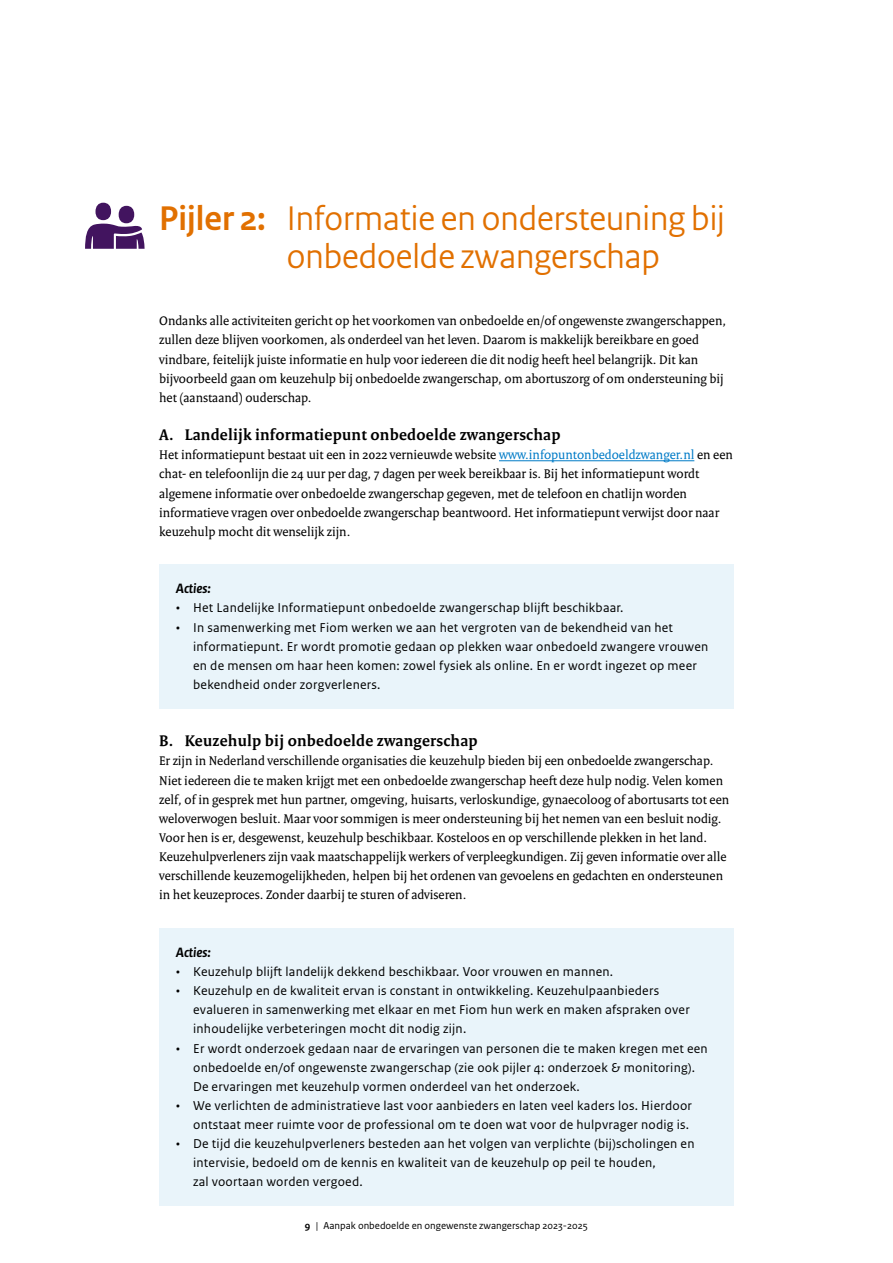
<style>
.page{position:relative;width:893px;height:1263px;background:#fff}
.page>*{position:absolute;margin:0;border:0;box-sizing:border-box;transform-origin:0 0}
.H2_vws_05_-_Kop_nive{font:36px/38.2px "Rijksoverheid Sans Heading";color:#e17000}
.H3_vws_09_-_Tussenko{font:700 16.5px "Rijksoverheid Serif";letter-spacing:.015em;color:#000}
.A_vws_18_-_Kader_sub{font:italic 700 14.25px "Rijksoverheid Sans Text";color:#000}
.P_vws_11_-_Plat{font:13.5px/19.2px "Rijksoverheid Serif";color:#000}
.t1{font:13.5px/19.2px "Rijksoverheid Sans Text";letter-spacing:.015em;color:#000}
.t2{font:10.5px "Rijksoverheid Sans Text";color:#000}
.s1{font-weight:700}
.s2{color:#007bc7}
</style>
<div class="page">
<hr style="left:499px;top:460px;width:195px;height:1px;background:#007bc7">
<div style="left:159px;top:565px;width:575px;height:48px;background:#e9f4fa"></div>
<div style="left:159px;top:603px;width:575px;height:105px;background:#e9f4fa"></div>
<div style="left:159px;top:928px;width:575px;height:48px;background:#e9f4fa"></div>
<div style="left:159px;top:967px;width:575px;height:86px;background:#e9f4fa"></div>
<div style="left:159px;top:1024px;width:575px;height:86px;background:#e9f4fa"></div>
<div style="left:159px;top:1082px;width:575px;height:66px;background:#e9f4fa"></div>
<div style="left:159px;top:1120px;width:575px;height:86px;background:#e9f4fa"></div>
<div style="left:119px;top:206px;width:15px;height:17px;background:#42145f;border-radius:50%"></div>
<div style="left:95px;top:203px;width:16px;height:17px;background:#42145f;border-radius:50%"></div>
<svg style="left:85px;top:224px;width:60px;height:25px"></svg>
<h2 class="H2_vws_05_-_Kop_nive" style="left:287px;top:199px;width:440px;text-indent:-128px"><span class="s1">Pijler 2:</span> Informatie en ondersteuning bij onbedoelde zwangerschap</h2>
<p class="P_vws_11_-_Plat" style="left:159px;top:311px;width:568px">Ondanks alle activiteiten gericht op het voorkomen van onbedoelde en/of ongewenste zwangerschappen, zullen deze blijven voorkomen, als onderdeel van het leven. Daarom is makkelijk bereikbare en goed vindbare, feitelijk juiste informatie en hulp voor iedereen die dit nodig heeft heel belangrijk. Dit kan bijvoorbeeld gaan om keuzehulp bij onbedoelde zwangerschap, om abortuszorg of om ondersteuning bij het (aanstaand) ouderschap.</p>
<h3 class="H3_vws_09_-_Tussenko" style="left:159px;top:425px;width:403px">A. Landelijk informatiepunt onbedoelde zwangerschap</h3>
<p class="P_vws_11_-_Plat" style="left:159px;top:445px;width:575px">Het informatiepunt bestaat uit een in 2022 vernieuwde website <span class="s2">www.infopuntonbedoeldzwanger.nl</span> en een chat- en telefoonlijn die 24 uur per dag, 7 dagen per week bereikbaar is. Bij het informatiepunt wordt algemene informatie over onbedoelde zwangerschap gegeven, met de telefoon en chatlijn worden informatieve vragen over onbedoelde zwangerschap beantwoord. Het informatiepunt verwijst door naar keuzehulp mocht dit wenselijk zijn.</p>
<p class="A_vws_18_-_Kader_sub" style="left:176px;top:580px;width:36px">Acties:</p>
<p class="t1" style="left:176px;top:598px;width:449px">• Het Landelijke Informatiepunt onbedoelde zwangerschap blijft beschikbaar.</p>
<p class="t1" style="left:193px;top:618px;width:517px;text-indent:-17px">• In samenwerking met Fiom werken we aan het vergroten van de bekendheid van het informatiepunt. Er wordt promotie gedaan op plekken waar onbedoeld zwangere vrouwen en de mensen om haar heen komen: zowel fysiek als online. En er wordt ingezet op meer bekendheid onder zorgverleners.</p>
<h3 class="H3_vws_09_-_Tussenko" style="left:159px;top:731px;width:320px">B. Keuzehulp bij onbedoelde zwangerschap</h3>
<p class="P_vws_11_-_Plat" style="left:159px;top:751px;width:572px">Er zijn in Nederland verschillende organisaties die keuzehulp bieden bij een onbedoelde zwangerschap.<br>Niet iedereen die te maken krijgt met een onbedoelde zwangerschap heeft deze hulp nodig. Velen komen zelf, of in gesprek met hun partner, omgeving, huisarts, verloskundige, gynaecoloog of abortusarts tot een weloverwogen besluit. Maar voor sommigen is meer ondersteuning bij het nemen van een besluit nodig.<br>Voor hen is er, desgewenst, keuzehulp beschikbaar. Kosteloos en op verschillende plekken in het land.<br>Keuzehulpverleners zijn vaak maatschappelijk werkers of verpleegkundigen. Zij geven informatie over alle verschillende keuzemogelijkheden, helpen bij het ordenen van gevoelens en gedachten en ondersteunen in het keuzeproces. Zonder daarbij te sturen of adviseren.</p>
<p class="A_vws_18_-_Kader_sub" style="left:176px;top:944px;width:36px">Acties:</p>
<p class="t1" style="left:176px;top:962px;width:438px">• Keuzehulp blijft landelijk dekkend beschikbaar. Voor vrouwen en mannen.</p>
<p class="t1" style="left:193px;top:981px;width:498px;text-indent:-17px">• Keuzehulp en de kwaliteit ervan is constant in ontwikkeling. Keuzehulpaanbieders evalueren in samenwerking met elkaar en met Fiom hun werk en maken afspraken over inhoudelijke verbeteringen mocht dit nodig zijn.</p>
<p class="t1" style="left:193px;top:1039px;width:516px;text-indent:-17px">• Er wordt onderzoek gedaan naar de ervaringen van personen die te maken kregen met een onbedoelde en/of ongewenste zwangerschap (zie ook pijler 4: onderzoek &amp; monitoring).<br>De ervaringen met keuzehulp vormen onderdeel van het onderzoek.</p>
<p class="t1" style="left:176px;top:1096px;width:517px;text-align:right">• We verlichten de administratieve last voor aanbieders en laten veel kaders los. Hierdoor ontstaat meer ruimte voor de professional om te doen wat voor de hulpvrager nodig is.</p>
<p class="t1" style="left:193px;top:1134px;width:503px;text-indent:-17px">• De tijd die keuzehulpverleners besteden aan het volgen van verplichte (bij)scholingen en intervisie, bedoeld om de kennis en kwaliteit van de keuzehulp op peil te houden,<br>zal voortaan worden vergoed.</p>
<p class="t2" style="left:305px;top:1220px;width:284px"><span class="s1">9</span> | Aanpak onbedoelde en ongewenste zwangerschap 2023-2025</p>
</div>
